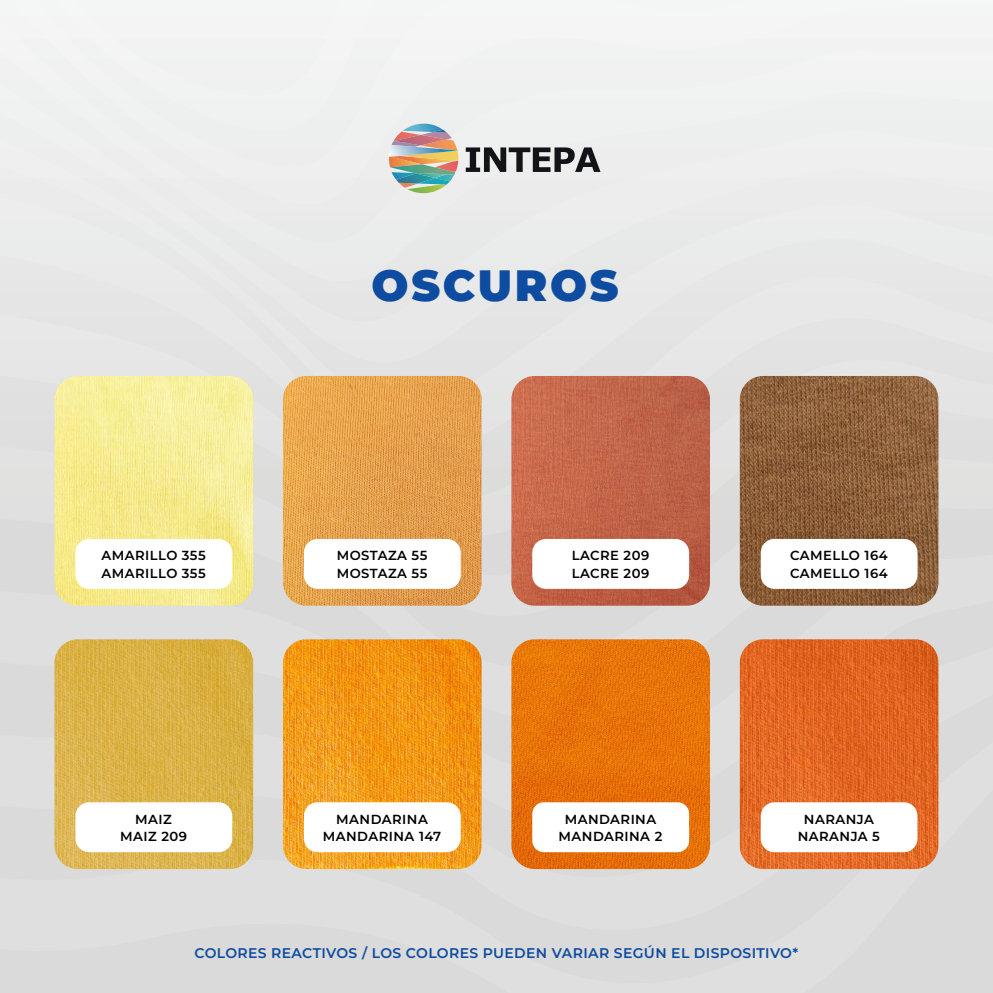
<style>
.page{position:relative;width:993px;height:993px;background:#fff}
.page>*{position:absolute;margin:0;border:0;box-sizing:border-box;transform-origin:0 0}
.t1{font:900 43.75px "Montserrat";letter-spacing:.06em;color:#0d4ca0}
.t2{font:600 14px "Montserrat";letter-spacing:.025em;color:#0d4ca0}
.t3{font:600 13.12px/17.8px "Montserrat";letter-spacing:.035em;color:#000001}
</style>
<div class="page">
<div style="left:0;top:977px;width:992px;height:15px;background:#d9dad9"></div>
<div style="left:0;top:888px;width:992px;height:89px;background:#d9dad9"></div>
<div style="left:0;top:799px;width:992px;height:89px;background:#d9dad9"></div>
<div style="left:0;top:713px;width:992px;height:86px;background:#dedfde"></div>
<div style="left:0;top:483px;width:992px;height:216px;background:#dedfde"></div>
<div style="left:0;top:404px;width:992px;height:79px;background:#dfe0df"></div>
<div style="left:0;top:320px;width:992px;height:84px;background:#e4e5e3"></div>
<div style="left:0;top:233px;width:992px;height:87px;background:#e8e8e8"></div>
<div style="left:0;top:142px;width:992px;height:91px;background:#ecedec"></div>
<div style="left:0;top:0;width:992px;height:142px;background:#f1f3f2"></div>
<svg style="left:465px;top:147px;width:135px;height:25px;background:#797a7b"></svg>
<img style="left:389px;top:124px;width:69px;height:77px">
<img style="left:55px;top:376px;width:198px;height:229px">
<div style="left:75px;top:538px;width:157px;height:50px;background:#fff;border-radius:14px"></div>
<img style="left:511px;top:376px;width:198px;height:229px">
<div style="left:532px;top:538px;width:157px;height:50px;background:#fff;border-radius:14px"></div>
<img style="left:283px;top:376px;width:198px;height:229px">
<div style="left:304px;top:538px;width:156px;height:50px;background:#fff;border-radius:14px"></div>
<img style="left:739px;top:376px;width:199px;height:229px">
<div style="left:760px;top:538px;width:157px;height:50px;background:#fff;border-radius:14px"></div>
<img style="left:739px;top:639px;width:199px;height:229px">
<div style="left:760px;top:802px;width:157px;height:49px;background:#fff;border-radius:14px"></div>
<img style="left:55px;top:639px;width:198px;height:229px">
<div style="left:75px;top:802px;width:157px;height:49px;background:#fff;border-radius:14px"></div>
<img style="left:283px;top:639px;width:198px;height:229px">
<div style="left:304px;top:802px;width:156px;height:49px;background:#fff;border-radius:14px"></div>
<img style="left:511px;top:639px;width:198px;height:229px">
<div style="left:532px;top:802px;width:157px;height:49px;background:#fff;border-radius:12px"></div>
<h1 class="t1" style="left:371px;top:256px;width:248px">OSCUROS</h1>
<p class="t3" style="left:101px;top:546px;width:106px">AMARILLO 355<br>AMARILLO 355</p>
<p class="t3" style="left:571px;top:546px;width:79px">LACRE 209<br>LACRE 209</p>
<p class="t3" style="left:336px;top:546px;width:92px">MOSTAZA 55<br>MOSTAZA 55</p>
<p class="t3" style="left:789px;top:546px;width:99px">CAMELLO 164<br>CAMELLO 164</p>
<p class="t3" style="left:120px;top:809px;width:68px;text-align:center">MAIZ<br>MAIZ 209</p>
<p class="t3" style="left:323px;top:809px;width:120px;text-align:center">MANDARINA<br>MANDARINA 147</p>
<p class="t3" style="left:558px;top:809px;width:105px;text-align:center">MANDARINA<br>MANDARINA 2</p>
<p class="t3" style="left:797px;top:809px;width:84px;text-align:center">NARANJA<br>NARANJA 5</p>
<p class="t2" style="left:194px;top:942px;width:605px">COLORES REACTIVOS / LOS COLORES PUEDEN VARIAR SEGÚN EL DISPOSITIVO*</p>
</div>
